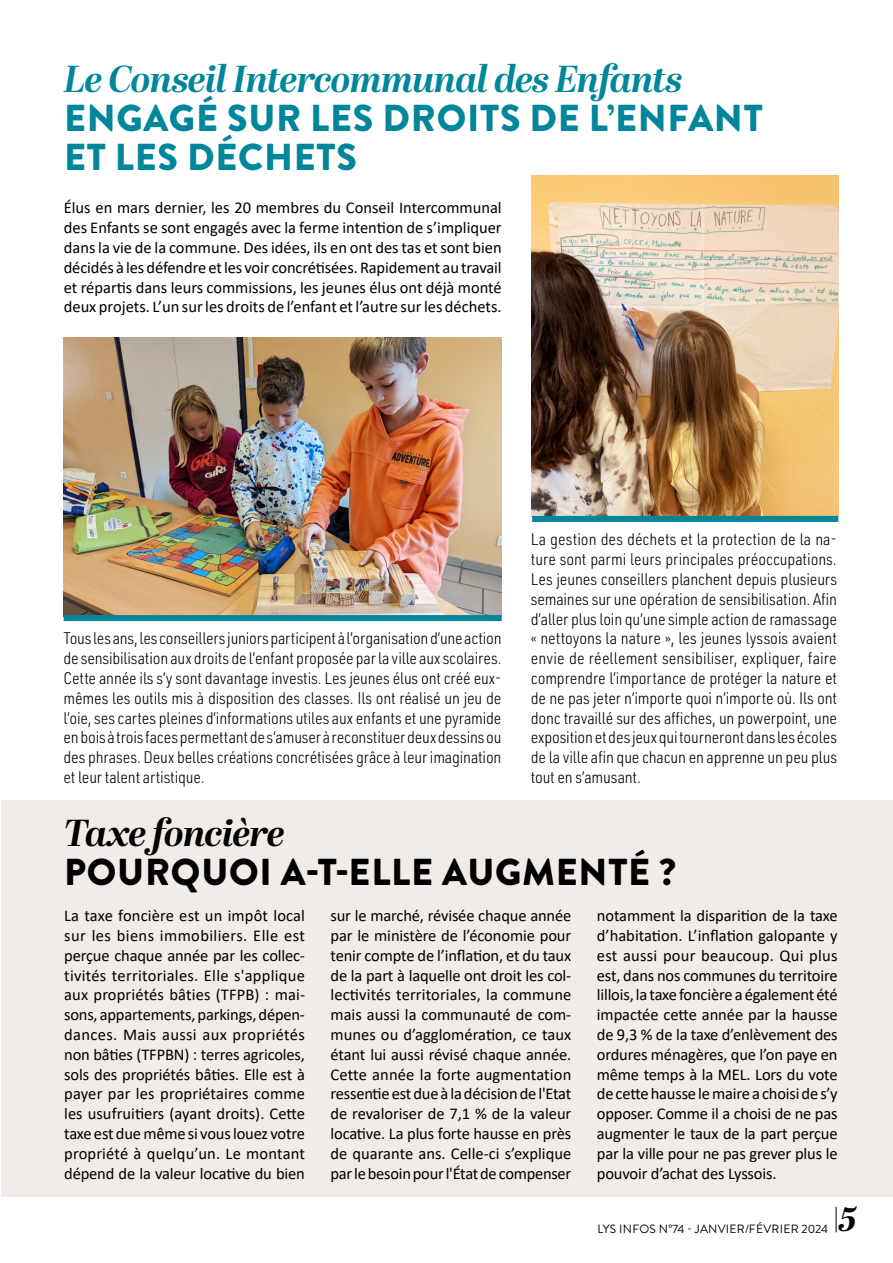
<style>
.page{position:relative;width:893px;height:1263px;background:#fff}
.page>*{position:absolute;margin:0;border:0;box-sizing:border-box;transform-origin:0 0}
.t1{font:900 37.5px/39px "Brandon Grotesque";letter-spacing:.02em;color:#00869a}
.t2{font:italic 700 37.5px "Abril Display";letter-spacing:-.02em;color:#00869a}
.t3{font:900 37.5px "Brandon Grotesque";letter-spacing:.02em;color:#000}
.t4{font:italic 700 37.5px "Abril Display";letter-spacing:-.02em;color:#000}
.t5{font:italic 700 33.75px "Abril Display";color:#000}
.t6{font:16.5px/19.8px "Calibri";letter-spacing:-.01em;color:#000;text-align:justify}
.t7{font:300 16.5px/19.8px "URWDIN Semi Cond";letter-spacing:-.01em;color:#000;text-align:justify}
.t8{font:12px "Brandon Grotesque";letter-spacing:.02em;color:#000}
</style>
<div class="page">
<div style="left:1px;top:801px;width:892px;height:396px;background:#f1ece9"></div>
<svg style="left:836px;top:1207px;width:1px;height:25px"></svg>
<img style="left:63px;top:338px;width:438px;height:279px">
<img style="left:532px;top:176px;width:306px;height:340px">
<div style="left:64px;top:615px;width:438px;height:6px;background:#00869a"></div>
<div style="left:532px;top:516px;width:306px;height:6px;background:#00869a"></div>
<h1 class="t2" style="left:64px;top:52px;width:620px">Le Conseil Intercommunal des Enfants</h1>
<h1 class="t1" style="left:64px;top:99px;width:700px">ENGAGÉ SUR LES DROITS DE L’ENFANT<br>ET LES DÉCHETS</h1>
<p class="t6" style="left:64px;top:198px;width:439px">Élus en mars dernier, les 20 membres du Conseil Intercommunal des Enfants se sont engagés avec la ferme intention de s’impliquer dans la vie de la commune. Des idées, ils en ont des tas et sont bien décidés à les défendre et les voir concrétisées. Rapidement au travail et répartis dans leurs commissions, les jeunes élus ont déjà monté deux projets. L’un sur les droits de l’enfant et l’autre sur les déchets.</p>
<p class="t7" style="left:63px;top:628px;width:440px">Tous les ans, les conseillers juniors participent à l’organisation d’une action de sensibilisation aux droits de l’enfant proposée par la ville aux scolaires.<br>Cette année ils s’y sont davantage investis. Les jeunes élus ont créé eux&shy;mêmes les outils mis à disposition des classes. Ils ont réalisé un jeu de l’oie, ses cartes pleines d’informations utiles aux enfants et une pyramide en bois à trois faces permettant de s’amuser à reconstituer deux dessins ou des phrases. Deux belles créations concrétisées grâce à leur imagination et leur talent artistique.</p>
<p class="t7" style="left:531px;top:529px;width:308px">La gestion des déchets et la protection de la na&shy;ture sont parmi leurs principales préoccupations.<br>Les jeunes conseillers planchent depuis plusieurs semaines sur une opération de sensibilisation. Afin d’aller plus loin qu’une simple action de ramassage « nettoyons la nature », les jeunes lyssois avaient envie de réellement sensibiliser, expliquer, faire comprendre l’importance de protéger la nature et de ne pas jeter n’importe quoi n’importe où. Ils ont donc travaillé sur des affiches, un powerpoint, une exposition et des jeux qui tourneront dans les écoles de la ville afin que chacun en apprenne un peu plus tout en s’amusant.</p>
<h1 class="t4" style="left:64px;top:806px;width:222px">Taxe foncière</h1>
<h1 class="t3" style="left:64px;top:845px;width:613px">POURQUOI A-T-ELLE AUGMENTÉ ?</h1>
<p class="t6" style="left:64px;top:905px;width:242px">La taxe foncière est un impôt local sur les biens immobiliers. Elle est perçue chaque année par les collec&shy;tivités territoriales. Elle s'applique aux propriétés bâties (TFPB) : mai&shy;sons, appartements, parkings, dépen&shy;dances. Mais aussi aux propriétés non bâties (TFPBN) : terres agricoles, sols des propriétés bâties. Elle est à payer par les propriétaires comme les usufruitiers (ayant droits). Cette taxe est due même si vous louez votre propriété à quelqu’un. Le montant dépend de la valeur locative du bien</p>
<p class="t6" style="left:331px;top:905px;width:242px">sur le marché, révisée chaque année par le ministère de l’économie pour tenir compte de l’inflation, et du taux de la part à laquelle ont droit les col&shy;lectivités territoriales, la commune mais aussi la communauté de com&shy;munes ou d’agglomération, ce taux étant lui aussi révisé chaque année.<br>Cette année la forte augmentation ressentie est due à la décision de l'Etat de revaloriser de 7,1 % de la valeur locative. La plus forte hausse en près de quarante ans. Celle-ci s’explique par le besoin pour l'État de compenser</p>
<p class="t6" style="left:597px;top:905px;width:242px">notamment la disparition de la taxe d’habitation. L’inflation galopante y est aussi pour beaucoup. Qui plus est, dans nos communes du territoire lillois, la taxe foncière a également été impactée cette année par la hausse de 9,3 % de la taxe d’enlèvement des ordures ménagères, que l’on paye en même temps à la MEL. Lors du vote de cette hausse le maire a choisi de s’y opposer. Comme il a choisi de ne pas augmenter le taux de la part perçue par la ville pour ne pas grever plus le pouvoir d’achat des Lyssois.</p>
<p class="t8" style="left:597px;top:1221px;width:232px">LYS INFOS N°74 - JANVIER/FÉVRIER 2024</p>
<h2 class="t5" style="left:839px;top:1196px;width:19px">5</h2>
</div>
